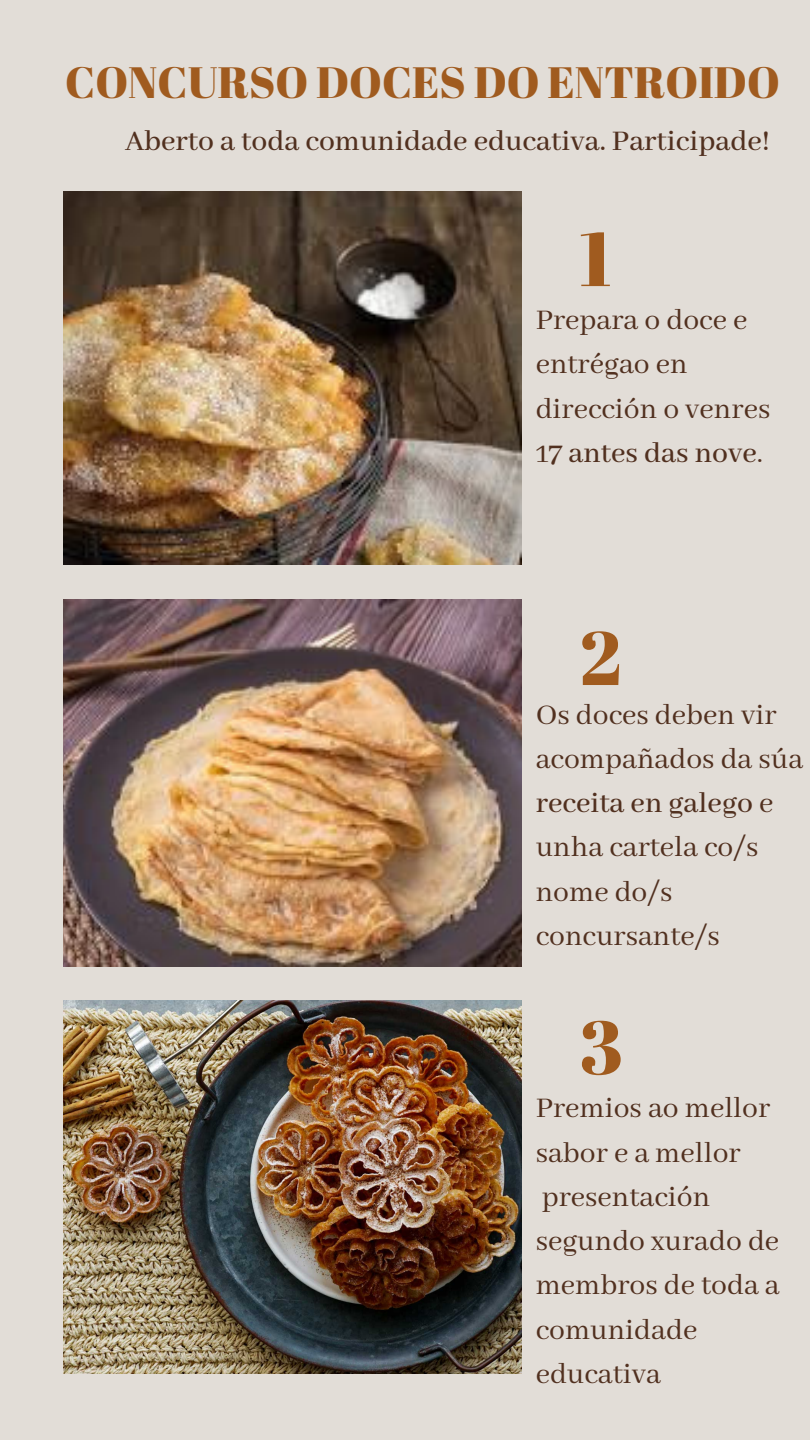
<style>
.page{position:relative;width:810px;height:1440px;background:#e2ddd7}
.page>*{position:absolute;margin:0;border:0;box-sizing:border-box;transform-origin:0 0}
.t1{font:75.5px "Abril Fatface";color:#a05b1f}
.t2{font:43.8px "Abril Fatface";color:#a05b1f}
.t3{font:31.7px/44.2px "Abhaya Libre";color:#51301f}
.t4{font:500 31.7px "Abhaya Libre";color:#51301f}
.s1{font-weight:500}
</style>
<div class="page">
<img style="left:64px;top:191px;width:457px;height:373px">
<img style="left:64px;top:600px;width:457px;height:367px">
<img style="left:64px;top:1001px;width:457px;height:373px">
<h2 class="t2" style="left:65px;top:52px;width:716px">CONCURSO DOCES DO ENTROIDO</h2>
<p class="t4" style="left:125px;top:123px;width:647px">Aberto a toda comunidade educativa. Participade!</p>
<h1 class="t1" style="left:580px;top:206px;width:34px">1</h1>
<p class="t3" style="left:536px;top:299px;width:236px">Prepara o doce e entrégao en dirección o venres<br>17 <span class="s1">antes das nove</span>.</p>
<h1 class="t1" style="left:580px;top:605px;width:43px">2</h1>
<p class="t3" style="left:536px;top:694px;width:269px">Os doces deben vir acompañados da súa <span class="s1">receita en galego</span> e unha cartela co/s nome do/s concursante/s</p>
<h1 class="t1" style="left:580px;top:995px;width:45px">3</h1>
<p class="t3" style="left:536px;top:1087px;width:246px">Premios ao mellor sabor e a mellor presentación segundo xurado de membros de toda a comunidade educativa</p>
</div>
